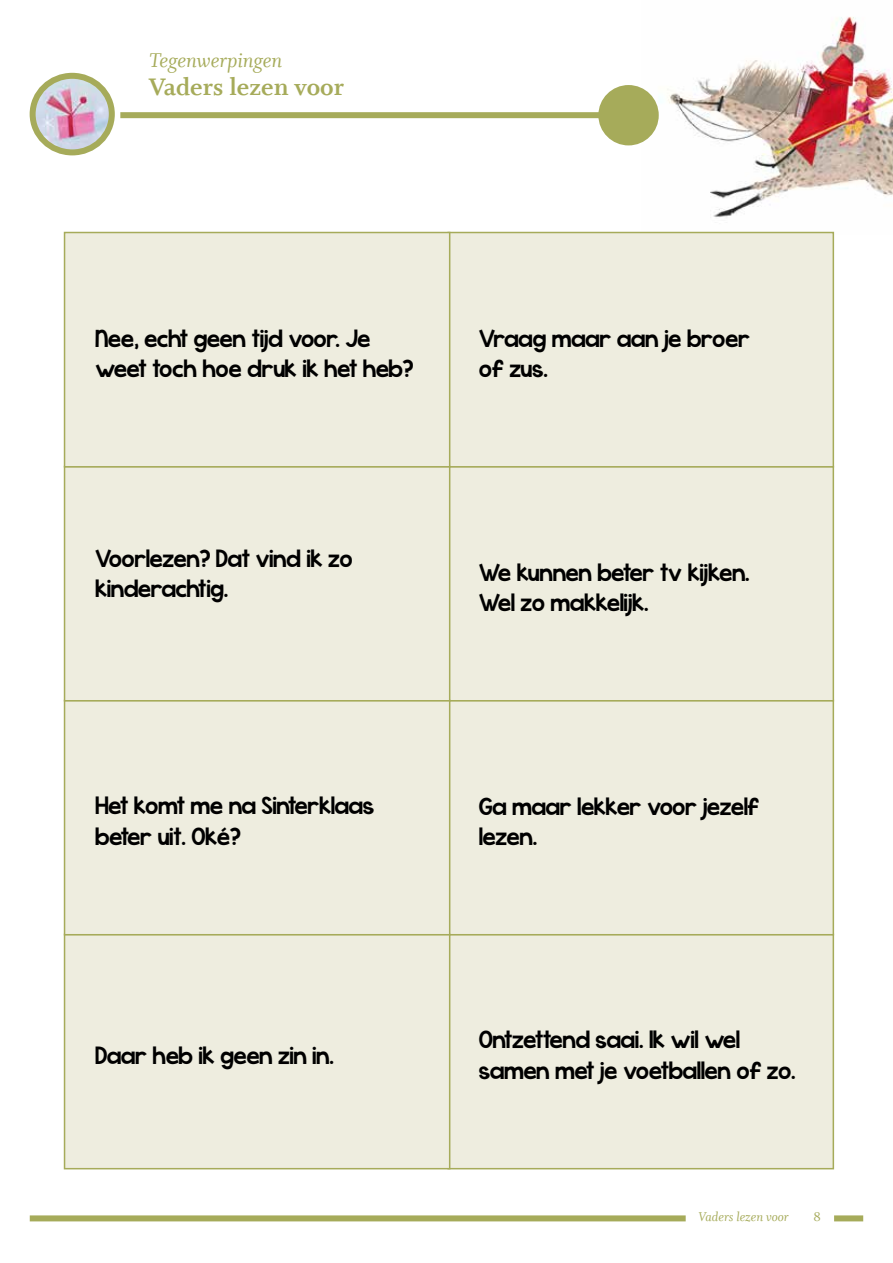
<style>
.page{position:relative;width:893px;height:1263px;background:#fff}
.page>*{position:absolute;margin:0;border:0;box-sizing:border-box;transform-origin:0 0}
.t1{font:27px "Whitman Bold Os F";color:#a6ab5a}
.t2{font:25.5px/30.6px "KG Whatthe Teacher Wants";color:#000}
.t3{font:22.5px "Whitman Italic LF";color:#a6ab5a}
.t4{font:14.25px "Whitman Italic LF";color:#a6ab5a}
.t5{font:14.25px "Whitman Roman LF";color:#a6ab5a}
</style>
<div class="page">
<img style="left:642px;top:17px;width:251px;height:200px">
<img style="left:33px;top:76px;width:79px;height:76px">
<div style="left:30px;top:73px;width:85px;height:82px;border:6px solid #a6ab5a;border-radius:50%"></div>
<div style="left:120px;top:112px;width:479px;height:6px;background:#a6ab5a"></div>
<div style="left:598px;top:85px;width:61px;height:60px;background:#a6ab5a;border-radius:50%"></div>
<div style="left:30px;top:1215px;width:656px;height:6px;background:#a6ab5a"></div>
<div style="left:834px;top:1215px;width:29px;height:6px;background:#a6ab5a"></div>
<div style="left:451px;top:936px;width:384px;height:234px;background:#eeeddf"></div>
<div style="left:451px;top:702px;width:384px;height:234px;background:#eeeddf"></div>
<div style="left:451px;top:468px;width:384px;height:234px;background:#eeeddf"></div>
<div style="left:451px;top:231px;width:384px;height:237px;background:#eeeddf"></div>
<div style="left:63px;top:936px;width:388px;height:234px;background:#eeeddf"></div>
<div style="left:63px;top:702px;width:388px;height:234px;background:#eeeddf"></div>
<div style="left:63px;top:468px;width:388px;height:234px;background:#eeeddf"></div>
<div style="left:63px;top:231px;width:388px;height:237px;background:#eeeddf"></div>
<p class="t3" style="left:149px;top:47px;width:135px">Tegenwerpingen</p>
<p class="t1" style="left:149px;top:72px;width:197px">Vaders lezen voor</p>
<p class="t2" style="left:96px;top:322px;width:319px">Nee, echt geen tijd voor. Je weet toch hoe druk ik het heb?</p>
<p class="t2" style="left:479px;top:322px;width:272px">Vraag maar aan je broer of zus.</p>
<p class="t2" style="left:96px;top:542px;width:258px">Voorlezen? Dat vind ik zo kinderachtig.</p>
<p class="t2" style="left:479px;top:556px;width:272px">We kunnen beter tv kijken.<br>Wel zo makkelijk.</p>
<p class="t2" style="left:96px;top:790px;width:280px">Het komt me na Sinterklaas beter uit. Oké?</p>
<p class="t2" style="left:479px;top:790px;width:281px">Ga maar lekker voor jezelf lezen.</p>
<p class="t2" style="left:96px;top:1039px;width:240px">Daar heb ik geen zin in.</p>
<p class="t2" style="left:479px;top:1024px;width:318px">Ontzettend saai. Ik wil wel samen met je voetballen of zo.</p>
<p class="t4" style="left:699px;top:1209px;width:92px">Vaders lezen voor</p>
<p class="t5" style="left:814px;top:1209px;width:9px">8</p>
</div>
